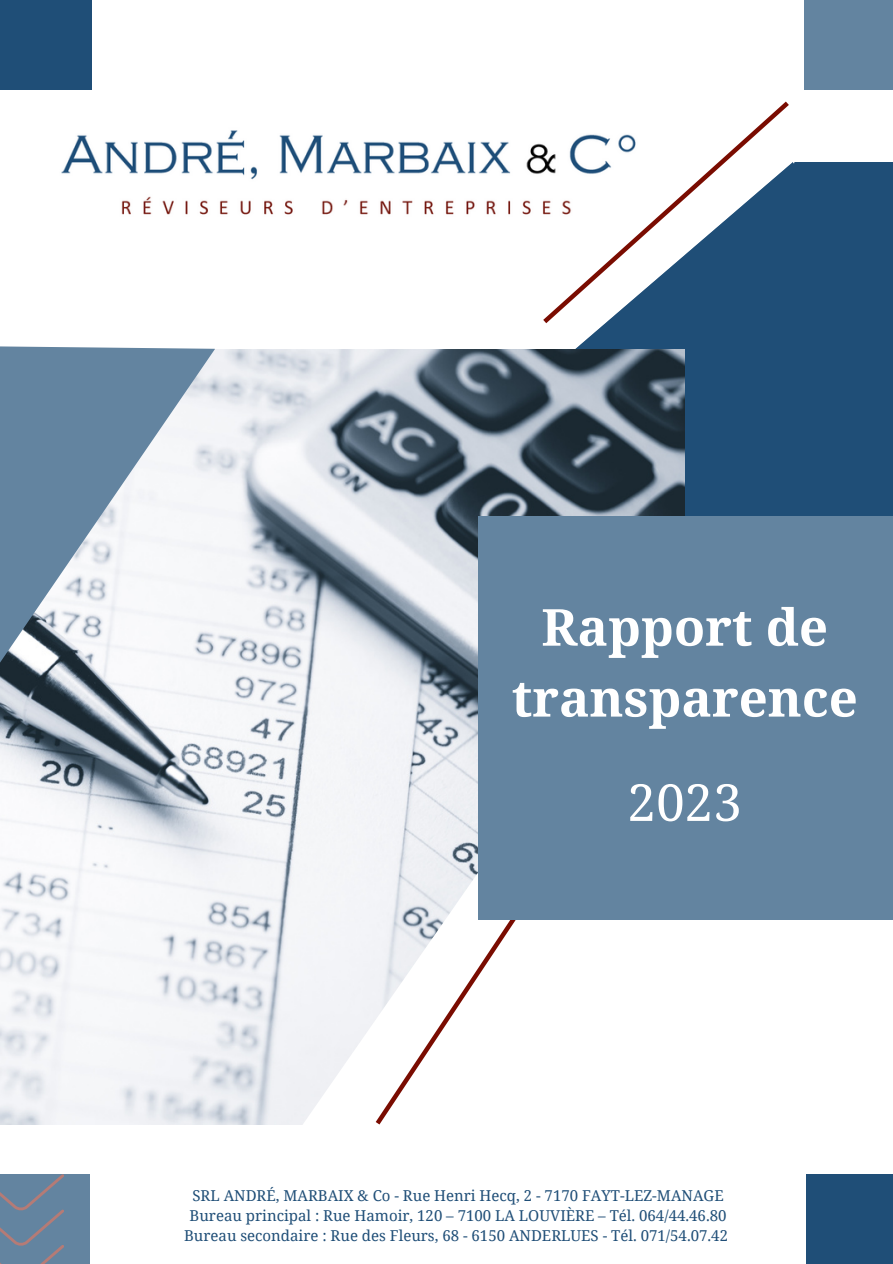
<style>
.page{position:relative;width:893px;height:1264px;background:#fff}
.page>*{position:absolute;margin:0;border:0;box-sizing:border-box;transform-origin:0 0}
.t1{font:700 51px/70.8px "Noto Serif";color:#fff;text-align:center}
.t2{font:51px "Noto Serif";color:#fff}
.t3{font:15px "Noto Serif";color:#1f4e77}
</style>
<div class="page">
<div style="left:575px;top:328px;width:317px;height:188px;background:#1f4e77"></div>
<img style="left:0;top:349px;width:684px;height:775px">
<svg style="left:0;top:346px;width:215px;height:371px"></svg>
<svg style="left:203px;top:521px;width:689px;height:604px"></svg>
<div style="left:0;top:0;width:91px;height:89px;background:#1f4e77"></div>
<div style="left:715px;top:162px;width:177px;height:236px;background:#1f4e77"></div>
<svg style="left:371px;top:812px;width:215px;height:313px"></svg>
<div style="left:479px;top:516px;width:413px;height:403px;background:#6384a0"></div>
<div style="left:804px;top:0;width:88px;height:89px;background:#6384a0"></div>
<div style="left:0;top:1174px;width:89px;height:89px;background:#6384a0"></div>
<div style="left:806px;top:1174px;width:86px;height:89px;background:#1f4e77"></div>
<svg style="left:0;top:1174px;width:64px;height:89px"></svg>
<img style="left:61px;top:130px;width:477px;height:85px">
<svg style="left:538px;top:101px;width:255px;height:227px"></svg>
<h1 class="t1" style="left:511px;top:590px;width:347px">Rapport de transparence</h1>
<h2 class="t2" style="left:627px;top:766px;width:116px">2023</h2>
<p class="t3" style="left:192px;top:1184px;width:532px">SRL ANDRÉ, MARBAIX &amp; Co - Rue Henri Hecq, 2 - 7170 FAYT-LEZ-MANAGE</p>
<p class="t3" style="left:190px;top:1204px;width:538px">Bureau principal : Rue Hamoir, 120 – 7100 LA LOUVIÈRE – Tél. 064/44.46.80</p>
<p class="t3" style="left:184px;top:1225px;width:545px">Bureau secondaire : Rue des Fleurs, 68 - 6150 ANDERLUES - Tél. 071/54.07.42</p>
</div>
